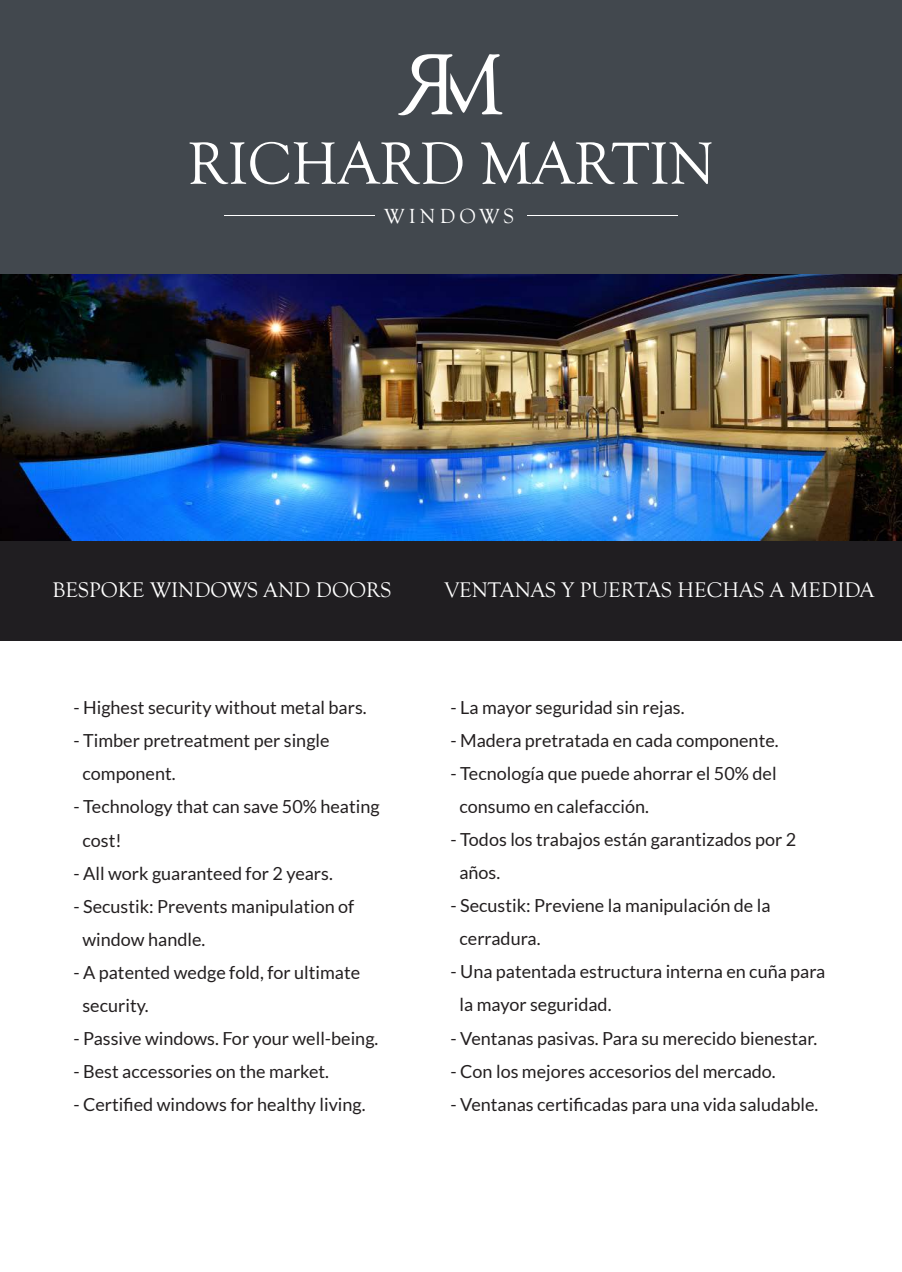
<style>
.page{position:relative;width:902px;height:1272px;background:#fff}
.page>*{position:absolute;margin:0;border:0;box-sizing:border-box;transform-origin:0 0}
.t1{font:61.35px "Goudy Old Style T";color:#fff}
.t2{font:21.75px "Goudy Old Style T";color:#fff}
.t3{font:21px "Goudy Old Style T";letter-spacing:.2em;color:#fff}
.t4{font:18px/33px "Lato";color:#231f20}
</style>
<div class="page">
<div style="left:0;top:0;width:901px;height:274px;background:#42484e"></div>
<div style="left:0;top:538px;width:901px;height:103px;background:#201e21"></div>
<img style="left:0;top:274px;width:901px;height:266px">
<svg style="left:398px;top:54px;width:104px;height:61px"></svg>
<hr style="left:223px;top:215px;width:151px;height:1px;background:#fff">
<hr style="left:527px;top:215px;width:151px;height:1px;background:#fff">
<h1 class="t1" style="left:187px;top:130px;width:528px">RICHARD MARTIN</h1>
<p class="t3" style="left:384px;top:204px;width:131px">WINDOWS</p>
<p class="t2" style="left:52px;top:578px;width:340px">BESPOKE WINDOWS AND DOORS</p>
<p class="t2" style="left:444px;top:578px;width:431px">VENTANAS Y PUERTAS HECHAS A MEDIDA</p>
<p class="t4" style="left:73px;top:691px;width:295px">- Highest security without metal bars.</p>
<p class="t4" style="left:82px;top:724px;width:248px;text-indent:-9px">- Timber pretreatment per single component.</p>
<p class="t4" style="left:82px;top:790px;width:299px;text-indent:-9px">- Technology that can save 50% heating cost!</p>
<p class="t4" style="left:73px;top:856px;width:261px">- All work guaranteed for 2 years.</p>
<p class="t4" style="left:82px;top:889px;width:273px;text-indent:-9px">- Secustik: Prevents manipulation of window handle.</p>
<p class="t4" style="left:82px;top:955px;width:279px;text-indent:-9px">- A patented wedge fold, for ultimate security.</p>
<p class="t4" style="left:73px;top:1021px;width:306px">- Passive windows. For your well-being.</p>
<p class="t4" style="left:73px;top:1054px;width:257px">- Best accessories on the market.</p>
<p class="t4" style="left:73px;top:1087px;width:293px">- Certified windows for healthy living.</p>
<p class="t4" style="left:450px;top:691px;width:235px">- La mayor seguridad sin rejas.</p>
<p class="t4" style="left:450px;top:724px;width:329px">- Madera pretratada en cada componente.</p>
<p class="t4" style="left:459px;top:757px;width:318px;text-indent:-9px">- Tecnología que puede ahorrar el 50% del consumo en calefacción.</p>
<p class="t4" style="left:459px;top:823px;width:338px;text-indent:-9px">- Todos los trabajos están garantizados por 2 años.</p>
<p class="t4" style="left:459px;top:889px;width:312px;text-indent:-9px">- Secustik: Previene la manipulación de la cerradura.</p>
<p class="t4" style="left:459px;top:955px;width:367px;text-indent:-9px">- Una patentada estructura interna en cuña para la mayor seguridad.</p>
<p class="t4" style="left:450px;top:1021px;width:368px">- Ventanas pasivas. Para su merecido bienestar.</p>
<p class="t4" style="left:450px;top:1054px;width:327px">- Con los mejores accesorios del mercado.</p>
<p class="t4" style="left:450px;top:1087px;width:369px">- Ventanas certificadas para una vida saludable.</p>
</div>
